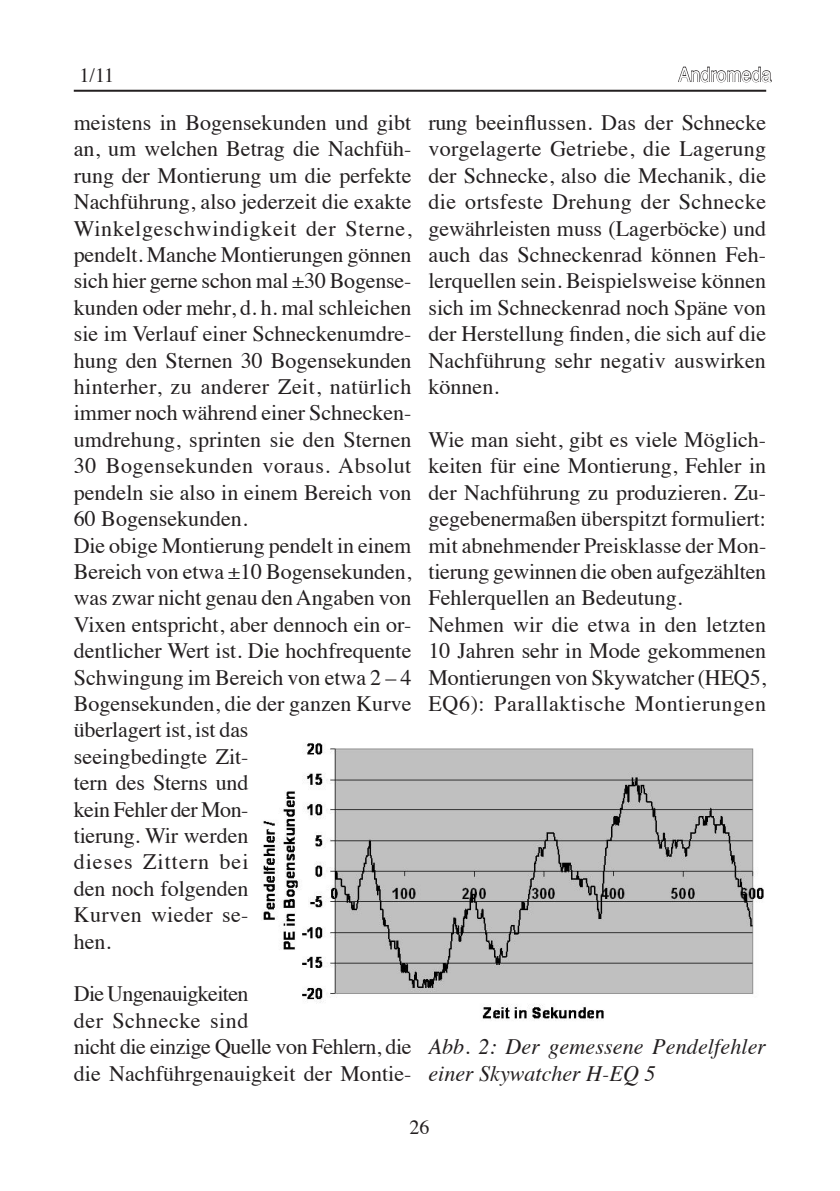
<style>
.page{position:relative;width:840px;height:1191px;background:#fff}
.page>*{position:absolute;margin:0;border:0;box-sizing:border-box;transform-origin:0 0}
.t1{font:22px/26.4px "Times";color:#231f20}
.t2{font:22px/26.4px "Times";letter-spacing:-.02em;color:#231f20}
.t3{font:italic 22px/26.4px "Times";letter-spacing:.005em;color:#231f20}
.t4{font:20px "Helvetica";color:#fff;scale:.9 1}
.t5{font:20px "Times";color:#231f20}
</style>
<div class="page">
<svg style="left:678px;top:66px;width:93px;height:17px"></svg>
<hr style="left:74px;top:90px;width:691px;height:2px;background:#231f20">
<img style="left:261px;top:743px;width:503px;height:278px">
<p class="t5" style="left:79px;top:57px;width:36px">1/11</p>
<p class="t4" style="left:678px;top:59px;width:105px">Andromeda</p>
<p class="t1" style="left:74px;top:107px;width:339px">meistens in Bogensekunden und gibt an, um welchen Betrag die Nachfüh&shy;rung der Montierung um die perfekte<br>Nachführung, also jederzeit die exakte<br>Winkelgeschwindigkeit der Sterne, pendelt. Manche Montierungen gönnen sich hier gerne schon mal ±30 Bogense&shy;kunden oder mehr, d. h. mal schleichen sie im Verlauf einer Schneckenumdre&shy;hung den Sternen 30 Bogensekunden hinterher, zu anderer Zeit, natürlich immer noch während einer Schnecken&shy;umdrehung, sprinten sie den Sternen<br>30 Bogensekunden voraus. Absolut pendeln sie also in einem Bereich von<br>60 Bogensekunden.<br>Die obige Montierung pendelt in einem<br>Bereich von etwa ±10 Bogensekunden, was zwar nicht genau den Angaben von<br>Vixen entspricht, aber dennoch ein or&shy;dentlicher Wert ist. Die hochfrequente<br>Schwingung im Bereich von etwa 2 – 4<br>Bogensekunden, die der ganzen Kurve überlagert ist, ist das<br>seeingbedingte Zit-<br>tern des Sterns und<br>kein Fehler der Mon-<br>tierung. Wir werden<br>dieses Zittern bei<br>den noch folgenden<br>Kurven wieder se-<br>hen.</p>
<p class="t2" style="left:74px;top:979px;width:339px">Die Ungenauigkeiten<br>der Schnecke sind<br>nicht die einzige Quelle von Fehlern, die die Nachführgenauigkeit der Montie-</p>
<p class="t1" style="left:428px;top:107px;width:339px;text-align:justify">rung beeinflussen. Das der Schnecke vorgelagerte Getriebe, die Lagerung der Schnecke, also die Mechanik, die die ortsfeste Drehung der Schnecke gewährleisten muss (Lagerböcke) und auch das Schneckenrad können Feh&shy;lerquellen sein. Beispielsweise können sich im Schneckenrad noch Späne von der Herstellung finden, die sich auf die Nachführung sehr negativ auswirken können.</p>
<p class="t1" style="left:428px;top:424px;width:339px">Wie man sieht, gibt es viele Möglich&shy;keiten für eine Montierung, Fehler in der Nachführung zu produzieren. Zu&shy;gegebenermaßen überspitzt formuliert: mit abnehmender Preisklasse der Mon&shy;tierung gewinnen die oben aufgezählten Fehlerquellen an Bedeutung.<br>Nehmen wir die etwa in den letzten 10 Jahren sehr in Mode gekommenen Montierungen von Skywatcher (HEQ5, EQ6): Parallaktische Montierungen</p>
<p class="t3" style="left:428px;top:1032px;width:339px">Abb. 2: Der gemessene Pendelfehler einer Skywatcher H-EQ 5</p>
<p class="t5" style="left:409px;top:1108px;width:21px">26</p>
</div>
